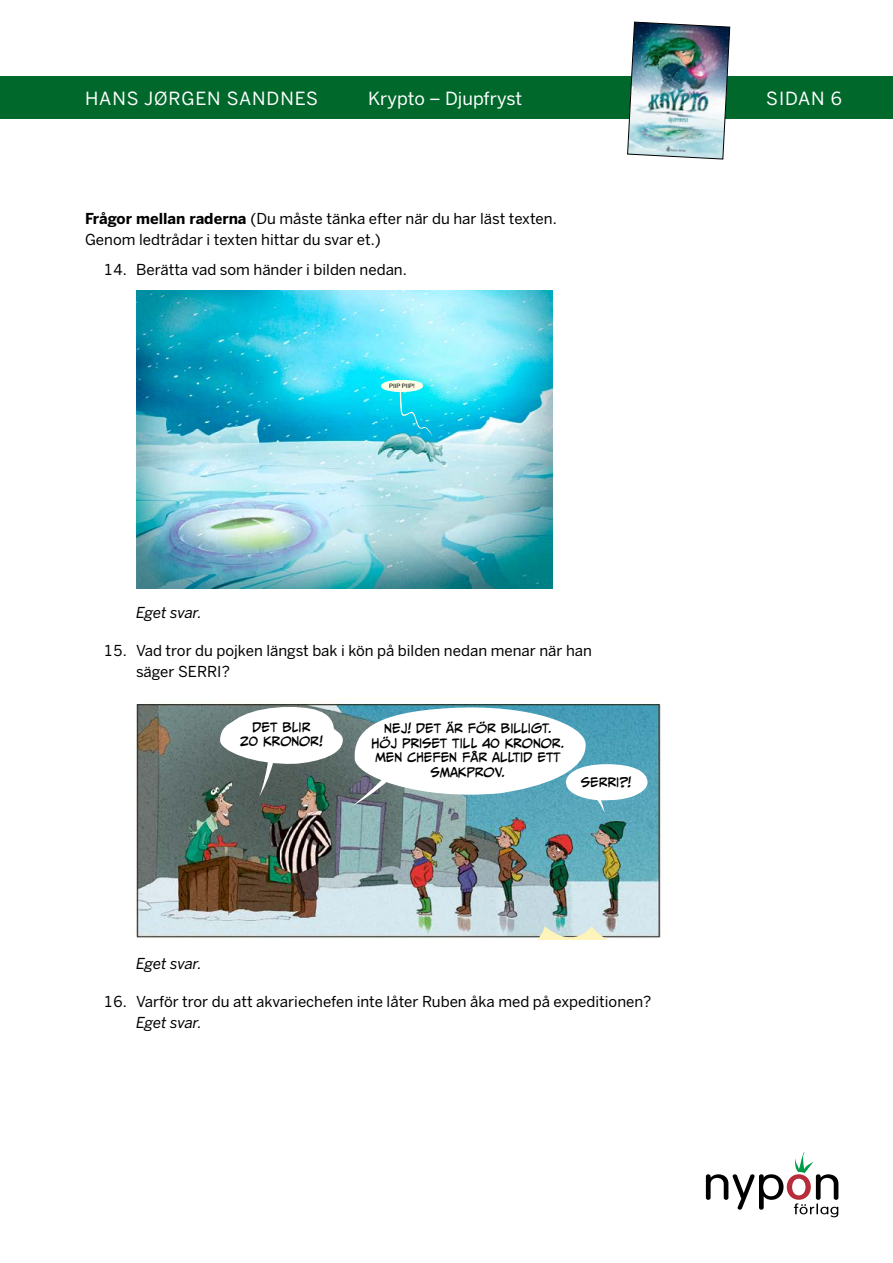
<style>
.page{position:relative;width:893px;height:1263px;background:#fff}
.page>*{position:absolute;margin:0;border:0;box-sizing:border-box;transform-origin:0 0}
.t1{font:18px "Benton Sans";letter-spacing:.05em;color:#fff}
.t2{font:18px "Benton Sans";color:#fff}
.t3{font:18px "Benton Sans";letter-spacing:.03em;color:#fff}
.t4{font:15px/21px "Benton Sans";color:#000}
.t5{font:italic 15px "Benton Sans";letter-spacing:-.015em;color:#000}
.t6{font:12px/14.4px "CC Meanwhile";color:#000;text-align:center}
.t7{font:6px "Arial";color:#000}
.s1{font-weight:700}
</style>
<div class="page">
<svg style="left:706px;top:1152px;width:132px;height:65px"></svg>
<div style="left:0;top:77px;width:893px;height:42px;background:#00682b"></div>
<img style="left:627px;top:21px;width:103px;height:139px">
<img style="left:136px;top:291px;width:417px;height:298px">
<svg style="left:381px;top:380px;width:51px;height:56px;background:#31d7ea"></svg>
<img style="left:136px;top:698px;width:525px;height:241px">
<svg style="left:220px;top:707px;width:123px;height:90px"></svg>
<svg style="left:352px;top:703px;width:296px;height:110px"></svg>
<svg style="left:500px;top:926px;width:152px;height:14px;background:#d1dbd2"></svg>
<p class="t1" style="left:85px;top:87px;width:235px">HANS JØRGEN SANDNES</p>
<p class="t2" style="left:368px;top:87px;width:156px">Krypto – Djupfryst</p>
<p class="t3" style="left:766px;top:87px;width:77px">SIDAN 6</p>
<p class="t4" style="left:85px;top:209px;width:473px"><span class="s1">Frågor mellan raderna</span> (Du måste tänka efter när du har läst texten.<br>Genom ledtrådar i texten hittar du svar et.)</p>
<p class="t4" style="left:103px;top:259px;width:305px">14. Berätta vad som händer i bilden nedan.</p>
<p class="t7" style="left:389px;top:382px;width:27px">PIIP PIIP!</p>
<p class="t5" style="left:136px;top:604px;width:67px">Eget svar.</p>
<p class="t4" style="left:136px;top:640px;width:457px;text-indent:-33px">15. Vad tror du pojken längst bak i kön på bilden nedan menar när han säger SERRI?</p>
<p class="t6" style="left:240px;top:720px;width:84px">DET BLIR<br>20 KRONOR!</p>
<p class="t6" style="left:372px;top:721px;width:194px">NEJ! DET ÄR FÖR BILLIGT.<br>HÖJ PRISET TILL 40 KRONOR.<br>MEN CHEFEN FÅR ALLTID ETT<br>SMAKPROV.</p>
<p class="t6" style="left:581px;top:775px;width:51px">SERRI?!</p>
<p class="t5" style="left:136px;top:955px;width:67px">Eget svar.</p>
<p class="t4" style="left:103px;top:991px;width:550px">16. Varför tror du att akvariechefen inte låter Ruben åka med på expeditionen?</p>
<p class="t5" style="left:136px;top:1014px;width:67px">Eget svar.</p>
<p class="t6" style="left:142px;top:997px;width:44px">RIIIING!</p>
</div>
